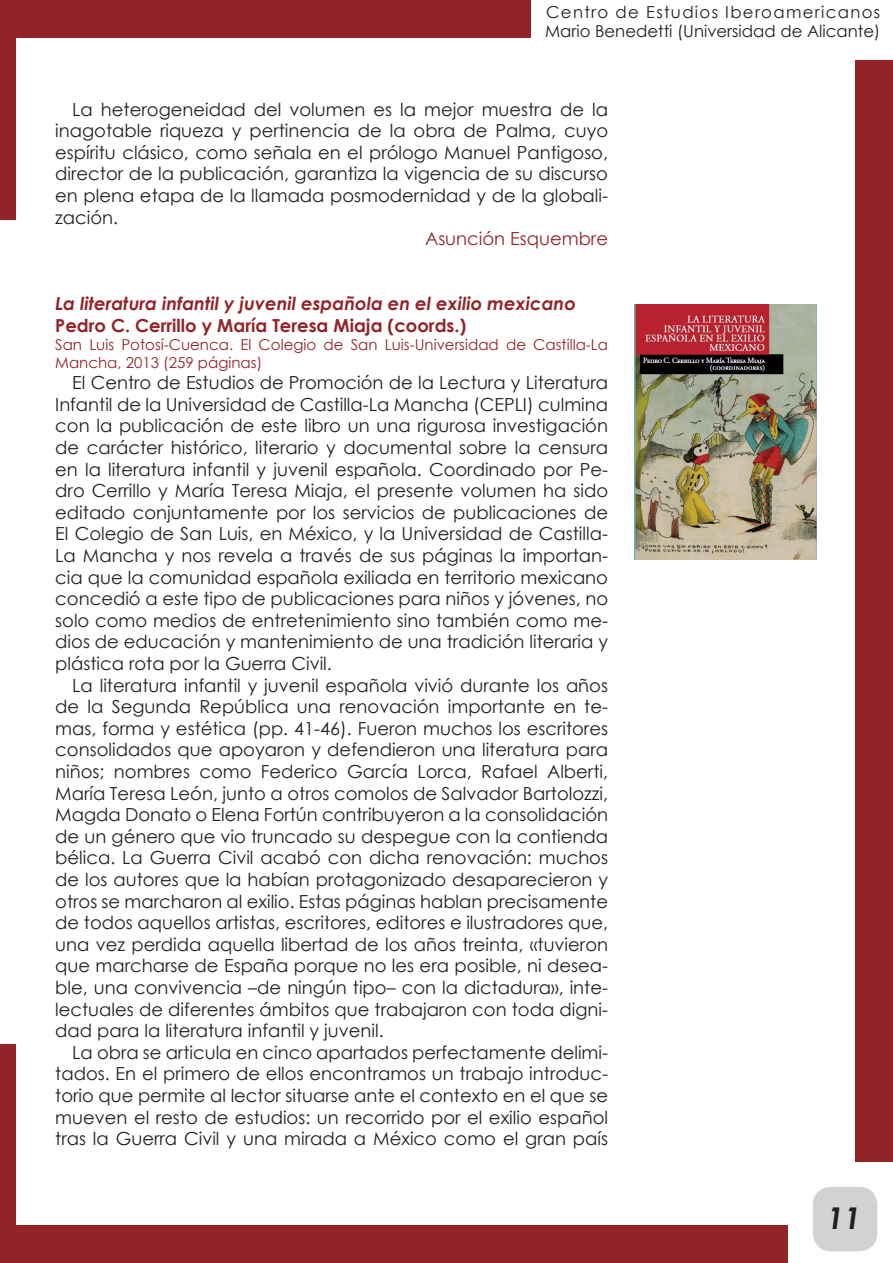
<style>
.page{position:relative;width:893px;height:1263px;background:#fff}
.page>*{position:absolute;margin:0;border:0;box-sizing:border-box;transform-origin:0 0}
.t1{font:italic 700 30px "Century Gothic";color:#231f20}
.t2{font:18px/21.6px "Century Gothic";color:#231f20;text-align:justify}
.t3{font:italic 700 18px "Century Gothic";color:#932327}
.t4{font:700 18px "Century Gothic";color:#932327}
.t5{font:18px "Century Gothic";color:#932327}
.t6{font:16.5px/19.8px "Century Gothic";color:#231f20}
.t7{font:15px/18px "Century Gothic";color:#932327}
</style>
<div class="page">
<div style="left:0;top:1044px;width:16px;height:219px;background:#932327"></div>
<div style="left:0;top:0;width:531px;height:37px;background:#932327"></div>
<div style="left:856px;top:60px;width:37px;height:1102px;background:#932327"></div>
<div style="left:0;top:1226px;width:788px;height:37px;background:#932327"></div>
<div style="left:0;top:0;width:16px;height:219px;background:#932327"></div>
<div style="left:813px;top:1187px;width:64px;height:64px;background:#d1d2d4;border-radius:18px"></div>
<img style="left:634px;top:304px;width:182px;height:255px">
<p class="t6" style="left:545px;top:2px;width:337px">Centro de Estudios Iberoamericanos<br>Mario Benedetti (Universidad de Alicante)</p>
<p class="t2" style="left:55px;top:98px;width:554px;text-indent:17px">La heterogeneidad del volumen es la mejor muestra de la inagotable riqueza y pertinencia de la obra de Palma, cuyo espíritu clásico, como señala en el prólogo Manuel Pantigoso, director de la publicación, garantiza la vigencia de su discurso en plena etapa de la llamada posmodernidad y de la globali&shy;zación.</p>
<p class="t5" style="left:425px;top:226px;width:185px">Asunción Esquembre</p>
<p class="t3" style="left:55px;top:290px;width:522px">La literatura infantil y juvenil española en el exilio mexicano</p>
<p class="t4" style="left:55px;top:311px;width:413px">Pedro C. Cerrillo y María Teresa Miaja (coords.)</p>
<p class="t7" style="left:55px;top:335px;width:554px">San Luis Potosí-Cuenca. El Colegio de San Luis-Universidad de Castilla-La<br>Mancha, 2013 (259 páginas)</p>
<p class="t2" style="left:55px;top:372px;width:554px;text-indent:17px">El Centro de Estudios de Promoción de la Lectura y Literatura Infantil de la Universidad de Castilla-La Mancha (CEPLI) culmina con la publicación de este libro un una rigurosa investigación de carácter histórico, literario y documental sobre la censura en la literatura infantil y juvenil española. Coordinado por Pe&shy;dro Cerrillo y María Teresa Miaja, el presente volumen ha sido editado conjuntamente por los servicios de publicaciones de El Colegio de San Luis, en México, y la Universidad de Castilla-La Mancha y nos revela a través de sus páginas la importan&shy;cia que la comunidad española exiliada en territorio mexicano concedió a este tipo de publicaciones para niños y jóvenes, no solo como medios de entretenimiento sino también como me&shy;dios de educación y mantenimiento de una tradición literaria y plástica rota por la Guerra Civil.</p>
<p class="t2" style="left:55px;top:674px;width:554px;text-indent:17px">La literatura infantil y juvenil española vivió durante los años de la Segunda República una renovación importante en te&shy;mas, forma y estética (pp. 41-46). Fueron muchos los escritores consolidados que apoyaron y defendieron una literatura para niños; nombres como Federico García Lorca, Rafael Alberti, María Teresa León, junto a otros comolos de Salvador Bartolozzi, Magda Donato o Elena Fortún contribuyeron a la consolidación de un género que vio truncado su despegue con la contienda bélica. La Guerra Civil acabó con dicha renovación: muchos de los autores que la habían protagonizado desaparecieron y otros se marcharon al exilio. Estas páginas hablan precisamente de todos aquellos artistas, escritores, editores e ilustradores que, una vez perdida aquella libertad de los años treinta, «tuvieron que marcharse de España porque no les era posible, ni desea&shy;ble, una convivencia –de ningún tipo– con la dictadura», inte&shy;lectuales de diferentes ámbitos que trabajaron con toda digni&shy;dad para la literatura infantil y juvenil.</p>
<p class="t2" style="left:55px;top:1041px;width:554px;text-indent:17px">La obra se articula en cinco apartados perfectamente delimi&shy;tados. En el primero de ellos encontramos un trabajo introduc&shy;torio que permite al lector situarse ante el contexto en el que se mueven el resto de estudios: un recorrido por el exilio español tras la Guerra Civil y una mirada a México como el gran país</p>
<h1 class="t1" style="left:827px;top:1195px;width:35px">11</h1>
</div>
